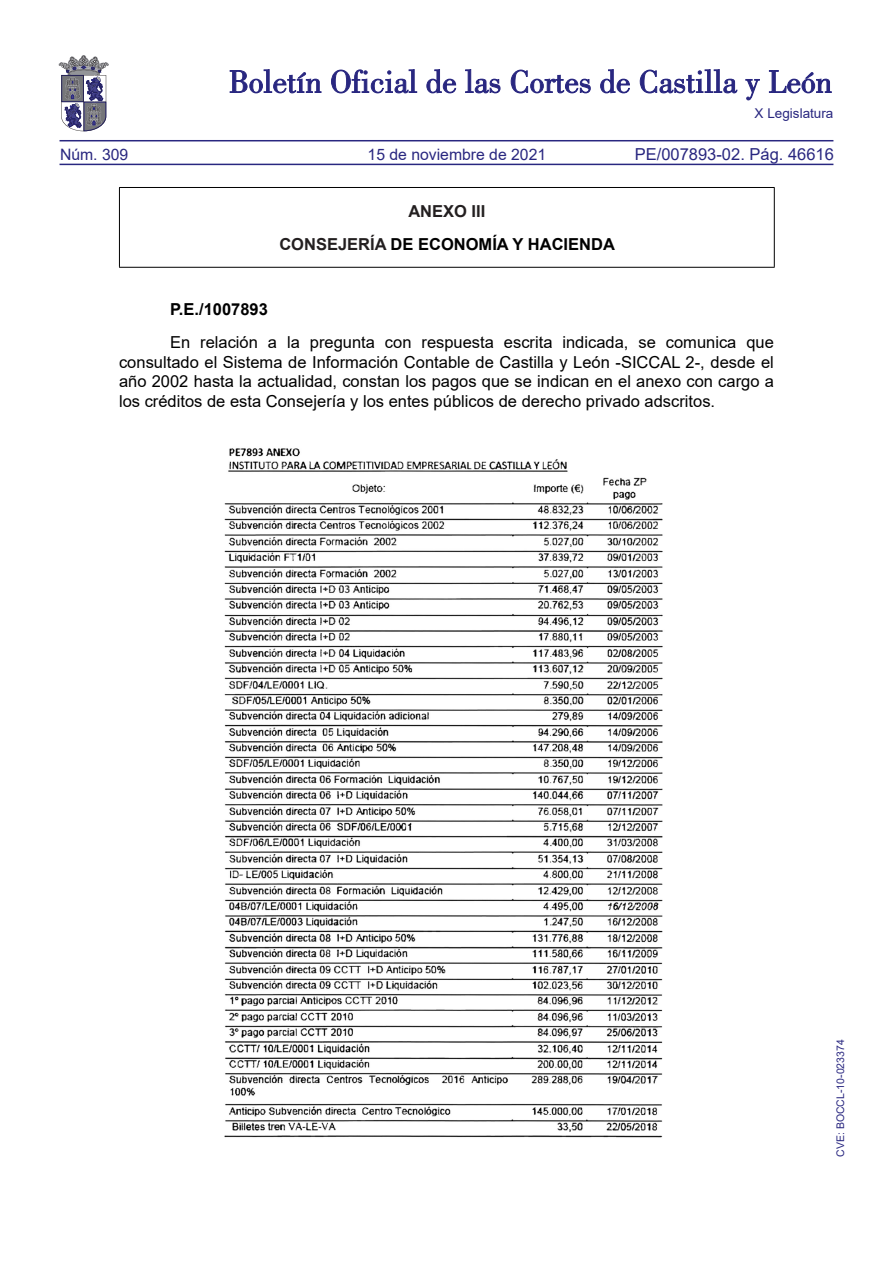
<style>
.page{position:relative;width:893px;height:1263px;background:#fff}
.page>*{position:absolute;margin:0;border:0;box-sizing:border-box;transform-origin:0 0}
.TEXTO_NORMAL{font:16.5px/19.8px "Arial";color:#000;text-align:justify}
.texto_blanco{font:700 16.5px "Arial";color:#000}
.t1{font:16.5px "Arial";color:#292780}
.TEXTO_NORMAL-2{font:700 16.5px "Arial";color:#000}
.texto_blanco-2{font:700 16.5px "Arial";color:#231f20}
.t2{font:15.75px "Arial";color:#292780}
.t3{font:13.5px "Arial";color:#292780}
.t4{font:10.5px "Arial";color:#292780}
.s1{color:#231f20}
</style>
<div class="page">
<hr style="left:60px;top:164px;width:773px;height:1px;background:#292780">
<hr style="left:60px;top:140px;width:773px;height:1px;background:#292780">
<svg style="left:230px;top:69px;width:91px;height:24px"></svg>
<svg style="left:331px;top:69px;width:86px;height:24px"></svg>
<svg style="left:426px;top:69px;width:30px;height:24px"></svg>
<svg style="left:465px;top:69px;width:35px;height:24px"></svg>
<svg style="left:511px;top:70px;width:80px;height:23px"></svg>
<svg style="left:600px;top:69px;width:30px;height:24px"></svg>
<svg style="left:640px;top:69px;width:97px;height:24px"></svg>
<svg style="left:745px;top:79px;width:15px;height:21px"></svg>
<svg style="left:769px;top:70px;width:62px;height:23px"></svg>
<svg style="left:59px;top:55px;width:49px;height:76px"></svg>
<hr style="left:119px;top:187px;width:656px;height:1px;background:#000">
<hr style="left:119px;top:188px;width:1px;height:79px;background:#000">
<hr style="left:774px;top:188px;width:1px;height:79px;background:#000">
<hr style="left:119px;top:267px;width:656px;height:1px;background:#000">
<img style="left:224px;top:448px;width:439px;height:690px">
<p class="t3" style="left:755px;top:104px;width:80px">X Legislatura</p>
<p class="t2" style="left:60px;top:143px;width:70px">Núm. 309</p>
<p class="t2" style="left:368px;top:143px;width:180px">15 de noviembre de 2021</p>
<p class="t1" style="left:635px;top:143px;width:201px">PE/007893-02. Pág. 46616</p>
<p class="texto_blanco-2" style="left:408px;top:199px;width:79px">ANEXO III</p>
<p class="texto_blanco" style="left:279px;top:233px;width:337px"><span class="s1">CONSEJERÍA</span> DE ECONOMÍA Y HACIENDA</p>
<p class="TEXTO_NORMAL-2" style="left:170px;top:298px;width:99px">P.E./1007893</p>
<p class="TEXTO_NORMAL" style="left:119px;top:332px;width:656px;text-indent:51px">En relación a la pregunta con respuesta escrita indicada, se comunica que consultado el Sistema de Información Contable de Castilla y León -SICCAL 2-, desde el año 2002 hasta la actualidad, constan los pagos que se indican en el anexo con cargo a los créditos de esta Consejería y los entes públicos de derecho privado adscritos.</p>
<p class="t4" style="left:833px;top:1157px;width:119px;rotate:-90deg">CVE: BOCCL-10-023374</p>
</div>
